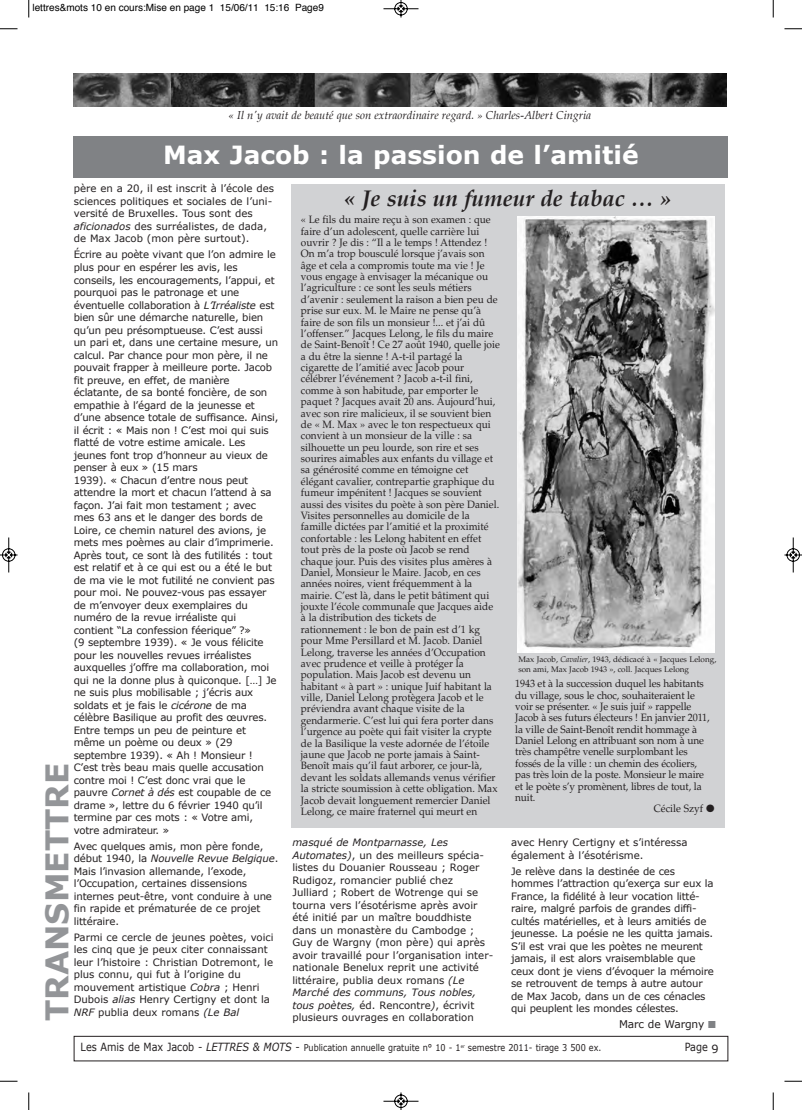
<style>
.page{position:relative;width:802px;height:1110px;background:#fff}
.page>*{position:absolute;margin:0;border:0;box-sizing:border-box;transform-origin:0 0}
.t1{font:700 31.25px "Verdana";color:#939598}
.t2{font:700 25px "Verdana";color:#fff}
.t3{font:italic 700 22.5px "Palatino";color:#231f20}
.t4{font:italic 11.25px "Palatino";color:#231f20}
.t5{font:11.25px "Verdana";color:#231f20;scale:.86 1}
.t6{font:10.62px/11.4px "Palatino";color:#231f20;scale:.95 1}
.t7{font:10.62px "Verdana";letter-spacing:-.015em;color:#231f20}
.t8{font:10.12px/12.5px "Verdana";letter-spacing:-.02em;color:#231f20}
.t9{font:10.12px/12.5px "Verdana";color:#231f20}
.t10{font:10px "Helvetica";color:#000}
.t11{font:9.38px "Verdana";color:#231f20;scale:.86 1}
.t12{font:8.12px/9.9px "Palatino";color:#231f20}
.s1{font-style:italic}
.s2{color:#808285}
.s3{font-size:11.25px}
.s4{font-style:italic;font-size:11.25px}
</style>
<div class="page">
<svg style="left:74px;top:106px;width:653px;height:1px"></svg>
<img style="left:74px;top:74px;width:653px;height:32px">
<div style="left:74px;top:1036px;width:654px;height:25px;border:1px solid #231f20"></div>
<div style="left:291px;top:185px;width:433px;height:643px;background:#d1d2d4"></div>
<div style="left:74px;top:136px;width:654px;height:42px;background:#808285"></div>
<img style="left:517px;top:217px;width:197px;height:435px">
<svg style="left:28px;top:0;width:2px;height:18px"></svg>
<svg style="left:0;top:28px;width:18px;height:2px"></svg>
<svg style="left:773px;top:0;width:1px;height:18px"></svg>
<svg style="left:784px;top:28px;width:18px;height:2px"></svg>
<svg style="left:28px;top:1092px;width:2px;height:18px"></svg>
<svg style="left:0;top:1081px;width:18px;height:1px"></svg>
<svg style="left:773px;top:1092px;width:1px;height:18px"></svg>
<svg style="left:784px;top:1081px;width:18px;height:1px"></svg>
<svg style="left:383px;top:0;width:36px;height:18px"></svg>
<svg style="left:383px;top:1092px;width:36px;height:18px"></svg>
<svg style="left:0;top:537px;width:18px;height:36px"></svg>
<svg style="left:784px;top:537px;width:18px;height:36px"></svg>
<p class="t10" style="left:32px;top:4px;width:293px">lettres&amp;mots 10 en cours:Mise en page 1 15/06/11 15:16 Page9</p>
<p class="t4" style="left:228px;top:109px;width:364px">« Il n'y avait de beauté que son extraordinaire regard. » Charles-Albert Cingria</p>
<h2 class="t2" style="left:163px;top:139px;width:477px">Max Jacob : la passion de l’amitié</h2>
<p class="t9" style="left:74px;top:182px;width:202px">père en a 20, il est inscrit à l’école des sciences politiques et sociales de l’uni&shy;versité de Bruxelles. Tous sont des <span class="s1">aficionados</span> des surréalistes, de dada, de Max Jacob (mon père surtout).</p>
<p class="t8" style="left:74px;top:248px;width:206px">Écrire au poète vivant que l’on admire le plus pour en espérer les avis, les conseils, les encouragements, l’appui, et pourquoi pas le patronage et une éventuelle collaboration à <span class="s1">L’Irréaliste</span> est bien sûr une démarche naturelle, bien qu’un peu présomptueuse. C’est aussi<br>un pari et, dans une certaine mesure, un calcul. Par chance pour mon père, il ne pouvait frapper à meilleure porte. Jacob fit preuve, en effet, de manière éclatante, de sa bonté foncière, de son empathie à l’égard de la jeunesse et d’une absence totale de suffisance. Ainsi, il écrit : « Mais non ! C’est moi qui suis flatté de votre estime amicale. Les jeunes font trop d’honneur au vieux de penser à eux » (15 mars<br>1939). « Chacun d’entre nous peut attendre la mort et chacun l’attend à sa façon. J’ai fait mon testament ; avec mes 63 ans et le danger des bords de Loire, ce chemin naturel des avions, je mets mes poèmes au clair d’imprimerie.<br>Après tout, ce sont là des futilités : tout est relatif et à ce qui est ou a été le but de ma vie le mot futilité ne convient pas pour moi. Ne pouvez-vous pas essayer de m’envoyer deux exemplaires du numéro de la revue irréaliste qui contient “La confession féerique” ?»<br>(9 septembre 1939). « Je vous félicite pour les nouvelles revues irréalistes auxquelles j’offre ma collaboration, moi qui ne la donne plus à quiconque. […] Je ne suis plus mobilisable ; j’écris aux soldats et je fais le <span class="s1">cicérone</span> de ma célèbre Basilique au profit des œuvres.<br>Entre temps un peu de peinture et même un poème ou deux » (29 septembre 1939). « Ah ! Monsieur !<br>C’est très beau mais quelle accusation contre moi ! C’est donc vrai que le pauvre <span class="s1">Cornet à dés</span> est coupable de ce drame », lettre du 6 février 1940 qu’il termine par ces mots : « Votre ami, votre admirateur. »</p>
<p class="t8" style="left:74px;top:839px;width:206px">Avec quelques amis, mon père fonde, début 1940, la <span class="s1">Nouvelle Revue Belgique</span>.<br>Mais l’invasion allemande, l’exode, l’Occupation, certaines dissensions internes peut-être, vont conduire à une fin rapide et prématurée de ce projet littéraire.</p>
<p class="t9" style="left:74px;top:930px;width:201px">Parmi ce cercle de jeunes poètes, voici les cinq que je peux citer connaissant leur l’histoire : Christian Dotremont, le plus connu, qui fut à l’origine du mouvement artistique <span class="s1">Cobra</span> ; Henri Dubois <span class="s1">alias</span> Henry Certigny et dont la <span class="s1">NRF</span> publia deux romans <span class="s1">(Le Bal</span></p>
<h1 class="t1" style="left:37px;top:1021px;width:260px;rotate:-90deg">tRAnSMEttRE</h1>
<h3 class="t3" style="left:344px;top:188px;width:328px">« Je suis un fumeur de tabac … »</h3>
<p class="t6" style="left:301px;top:215px;width:211px">« Le fils du maire reçu à son examen : que faire d’un adolescent, quelle carrière lui ouvrir ? Je dis : “Il a le temps ! Attendez !<br>On m’a trop bousculé lorsque j’avais son âge et cela a compromis toute ma vie ! Je vous engage à envisager la mécanique ou l’agriculture : ce sont les seuls métiers d’avenir : seulement la raison a bien peu de prise sur eux. M. le Maire ne pense qu’à faire de son fils un monsieur !... et j’ai dû l’offenser.” Jacques Lelong, le fils du maire de Saint-Benoît ! Ce 27 août 1940, quelle joie a du être la sienne ! A-t-il partagé la cigarette de l’amitié avec Jacob pour célébrer l’événement ? Jacob a-t-il fini, comme à son habitude, par emporter le paquet ? Jacques avait 20 ans. Aujourd’hui, avec son rire malicieux, il se souvient bien de « M. Max » avec le ton respectueux qui convient à un monsieur de la ville : sa silhouette un peu lourde, son rire et ses sourires aimables aux enfants du village et sa générosité comme en témoigne cet élégant cavalier, contrepartie graphique du fumeur impénitent ! Jacques se souvient aussi des visites du poète à son père Daniel.<br>Visites personnelles au domicile de la famille dictées par l’amitié et la proximité confortable : les Lelong habitent en effet tout près de la poste où Jacob se rend chaque jour. Puis des visites plus amères à Daniel, Monsieur le Maire. Jacob, en ces années noires, vient fréquemment à la mairie. C’est là, dans le petit bâtiment qui jouxte l’école communale que Jacques aide à la distribution des tickets de<br>rationnement : le bon de pain est d’1 kg pour Mme Persillard et M. Jacob. Daniel Lelong, traverse les années d’Occupation avec prudence et veille à protéger la population. Mais Jacob est devenu un habitant « à part » : unique Juif habitant la ville, Daniel Lelong protègera Jacob et le préviendra avant chaque visite de la gendarmerie. C’est lui qui fera porter dans l’urgence au poète qui fait visiter la crypte de la Basilique la veste adornée de l’étoile jaune que Jacob ne porte jamais à Saint-Benoît mais qu’il faut arborer, ce jour-là, devant les soldats allemands venus vérifier la stricte soumission à cette obligation. Max Jacob devait longuement remercier Daniel Lelong, ce maire fraternel qui meurt en</p>
<p class="t12" style="left:518px;top:655px;width:199px">Max Jacob, <span class="s1">Cavalier</span>, 1943, dédicacé à « Jacques Lelong, son ami, Max Jacob 1943 », coll. Jacques Lelong</p>
<p class="t6" style="left:515px;top:679px;width:200px">1943 et à la succession duquel les habitants</p>
<p class="t6" style="left:515px;top:690px;width:191px">du village, sous le choc, souhaiteraient le</p>
<p class="t6" style="left:515px;top:702px;width:187px">voir se présenter. « Je suis juif » rappelle</p>
<p class="t6" style="left:515px;top:713px;width:206px">Jacob à ses futurs électeurs ! En janvier 2011,</p>
<p class="t6" style="left:515px;top:725px;width:193px">la ville de Saint-Benoît rendit hommage à</p>
<p class="t6" style="left:515px;top:736px;width:200px">Daniel Lelong en attribuant son nom à une</p>
<p class="t6" style="left:515px;top:747px;width:183px">très champêtre venelle surplombant les</p>
<p class="t6" style="left:515px;top:759px;width:193px">fossés de la ville : un chemin des écoliers,</p>
<p class="t6" style="left:515px;top:770px;width:200px">pas très loin de la poste. Monsieur le maire</p>
<p class="t6" style="left:515px;top:781px;width:198px">et le poète s’y promènent, libres de tout, la</p>
<p class="t6" style="left:515px;top:793px;width:23px">nuit.</p>
<p class="t6" style="left:653px;top:804px;width:65px">Cécile Szyf ●</p>
<p class="t9" style="left:292px;top:836px;width:202px"><span class="s1">masqué de Montparnasse, Les Automates)</span>, un des meilleurs spécia&shy;listes du Douanier Rousseau ; Roger Rudigoz, romancier publié chez<br>Julliard ; Robert de Wotrenge qui se tourna vers l’ésotérisme après avoir été initié par un maître bouddhiste dans un monastère du Cambodge ; Guy de Wargny (mon père) qui après avoir travaillé pour l’organisation inter&shy;nationale Benelux reprit une activité littéraire, publia deux romans <span class="s1">(Le Marché des communs, Tous nobles, tous poètes,</span> éd. Rencontre<span class="s1">)</span>, écrivit plusieurs ouvrages en collaboration</p>
<p class="t9" style="left:511px;top:836px;width:178px">avec Henry Certigny et s’intéressa également à l’ésotérisme.</p>
<p class="t8" style="left:511px;top:865px;width:204px">Je relève dans la destinée de ces hommes l’attraction qu’exerça sur eux la France, la fidélité à leur vocation litté&shy;raire, malgré parfois de grandes diffi&shy;cultés matérielles, et à leurs amitiés de jeunesse. La poésie ne les quitta jamais.<br>S’il est vrai que les poètes ne meurent jamais, il est alors vraisemblable que ceux dont je viens d’évoquer la mémoire se retrouvent de temps à autre autour de Max Jacob, dans un de ces cénacles qui peuplent les mondes célestes.</p>
<p class="t7" style="left:619px;top:1017px;width:98px">Marc de Wargny <span class="s2">■</span></p>
<p class="t11" style="left:81px;top:1042px;width:607px"><span class="s3">Les Amis de Max Jacob -</span> <span class="s4">LETTRES &amp; MOTS</span> <span class="s3">-</span> Publication annuelle gratuite n° 10 - 1<sup>er</sup> semestre 2011- tirage 3 500 ex.</p>
<p class="t5" style="left:684px;top:1040px;width:41px">Page 9</p>
</div>
